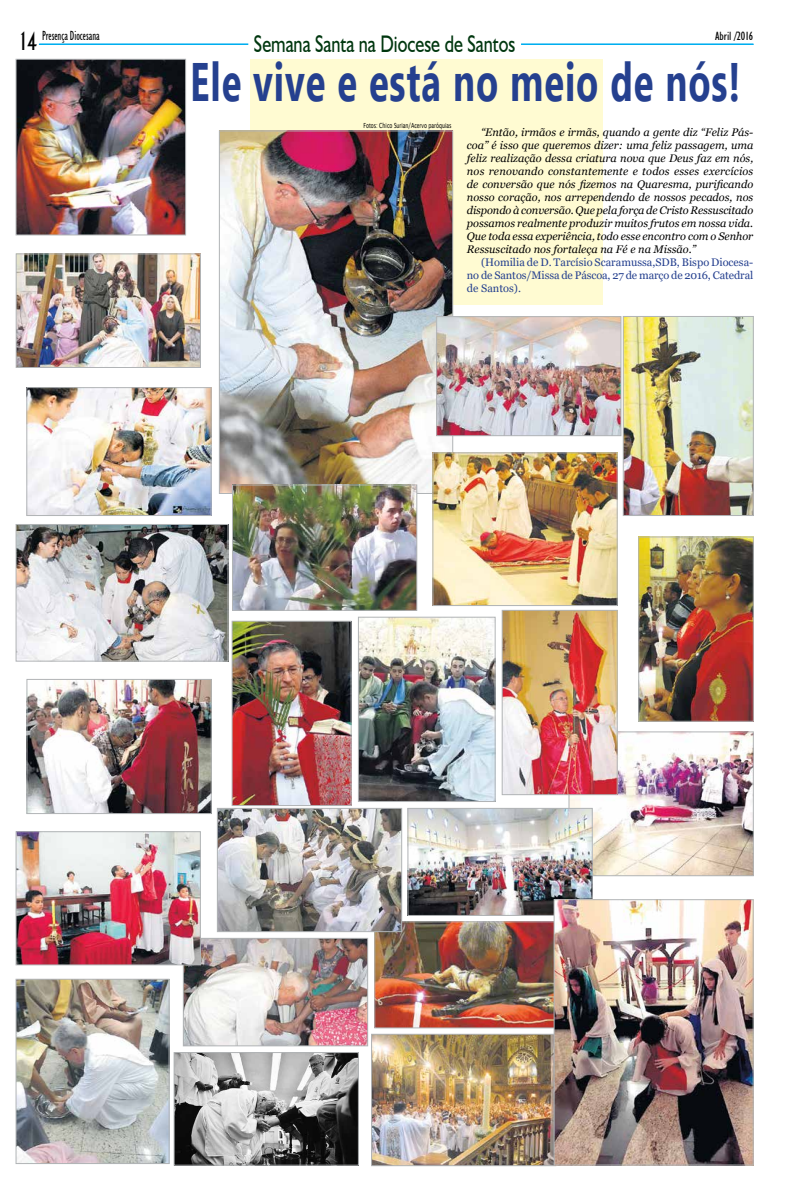
<style>
.page{position:relative;width:794px;height:1191px;background:#fff}
.page>*{position:absolute;margin:0;border:0;box-sizing:border-box;transform-origin:0 0}
.t1{font:700 54.1px "Ebrima";letter-spacing:.025em;color:#25408f;scale:.67 1}
.t2{font:24px "Humanist 521 BT";color:#00370f;scale:.76 1}
.t3{font:24px "Anastasia";color:#000}
.t4{font:condensed 13.3px "Humanist 521 BT";color:#000;scale:.78 1}
.t5{font:condensed 12px "Humanist 521 BT";color:#000}
.t6{font:italic 11px/13px "Georgia";color:#000;text-align:justify}
.t7{font:11px/13px "Georgia";letter-spacing:-.01em;color:#25408f;text-align:justify}
.t8{font:7px "Lucida Sans";color:#000;scale:.69 1}
</style>
<div class="page">
<svg style="left:39px;top:44px;width:714px;height:1px"></svg>
<div style="left:250px;top:59px;width:353px;height:245px;background:#fffbd2"></div>
<img style="left:571px;top:734px;width:180px;height:140px">
<div style="left:569px;top:732px;width:184px;height:144px;border:1px solid #b1b4b6"></div>
<div style="left:248px;top:34px;width:273px;height:20px;background:#fff"></div>
<img style="left:234px;top:623px;width:115px;height:180px">
<div style="left:232px;top:621px;width:119px;height:184px;border:1px solid #b1b4b6"></div>
<img style="left:221px;top:133px;width:230px;height:358px">
<img style="left:435px;top:455px;width:180px;height:148px">
<div style="left:433px;top:453px;width:184px;height:152px;border:1px solid #b1b4b6"></div>
<img style="left:18px;top:61px;width:166px;height:172px">
<div style="left:16px;top:59px;width:170px;height:176px;border:1px solid #b1b4b6"></div>
<img style="left:640px;top:539px;width:111px;height:180px">
<div style="left:638px;top:537px;width:115px;height:184px;border:1px solid #b1b4b6"></div>
<img style="left:504px;top:612px;width:111px;height:180px">
<div style="left:502px;top:610px;width:115px;height:184px;border:1px solid #b1b4b6"></div>
<img style="left:410px;top:810px;width:180px;height:103px">
<div style="left:408px;top:808px;width:184px;height:107px;border:1px solid #b1b4b6"></div>
<img style="left:234px;top:487px;width:181px;height:121px">
<div style="left:232px;top:485px;width:185px;height:125px;border:1px solid #b1b4b6"></div>
<img style="left:185px;top:940px;width:181px;height:104px">
<div style="left:183px;top:938px;width:185px;height:108px;border:1px solid #b1b4b6"></div>
<img style="left:360px;top:619px;width:133px;height:180px">
<div style="left:358px;top:617px;width:137px;height:184px;border:1px solid #b1b4b6"></div>
<img style="left:176px;top:1054px;width:180px;height:109px">
<div style="left:174px;top:1052px;width:184px;height:113px;border:1px solid #b1b4b6"></div>
<img style="left:18px;top:981px;width:149px;height:180px">
<div style="left:16px;top:979px;width:153px;height:184px;border:1px solid #b1b4b6"></div>
<img style="left:438px;top:318px;width:181px;height:116px">
<div style="left:436px;top:316px;width:185px;height:120px;border:1px solid #b1b4b6"></div>
<img style="left:18px;top:526px;width:208px;height:133px">
<div style="left:16px;top:524px;width:212px;height:137px;border:1px solid #b1b4b6"></div>
<img style="left:373px;top:1036px;width:181px;height:127px">
<div style="left:371px;top:1034px;width:185px;height:131px;border:1px solid #b1b4b6"></div>
<img style="left:29px;top:389px;width:180px;height:124px">
<div style="left:27px;top:387px;width:184px;height:128px;border:1px solid #b1b4b6"></div>
<img style="left:376px;top:923px;width:178px;height:103px">
<div style="left:374px;top:921px;width:185px;height:107px;border:1px solid #b1b4b6"></div>
<img style="left:219px;top:810px;width:181px;height:119px">
<div style="left:217px;top:808px;width:185px;height:123px;border:1px solid #b1b4b6"></div>
<img style="left:625px;top:318px;width:126px;height:195px">
<div style="left:623px;top:316px;width:130px;height:199px;border:1px solid #b1b4b6"></div>
<img style="left:18px;top:833px;width:180px;height:130px">
<div style="left:16px;top:831px;width:184px;height:134px;border:1px solid #b1b4b6"></div>
<img style="left:18px;top:256px;width:181px;height:109px">
<div style="left:16px;top:254px;width:185px;height:113px;border:1px solid #b1b4b6"></div>
<img style="left:29px;top:681px;width:180px;height:130px">
<div style="left:27px;top:679px;width:184px;height:134px;border:1px solid #b1b4b6"></div>
<img style="left:556px;top:901px;width:195px;height:262px">
<div style="left:554px;top:899px;width:199px;height:266px;border:1px solid #b1b4b6"></div>
<p class="t4" style="left:42px;top:28px;width:75px">Presença Diocesana</p>
<h2 class="t3" style="left:19px;top:28px;width:19px">14</h2>
<p class="t5" style="left:715px;top:29px;width:40px">Abril /2016</p>
<h2 class="t2" style="left:254px;top:29px;width:345px">Semana Santa na Diocese de Santos</h2>
<h1 class="t1" style="left:190px;top:41px;width:822px">Ele vive e está no meio de nós!</h1>
<p class="t6" style="left:467px;top:125px;width:288px;text-indent:14px">“Então, irmãos e irmãs, quando a gente diz “Feliz Pás&shy;coa” é isso que queremos dizer: uma feliz passagem, uma feliz realização dessa criatura nova que Deus faz em nós, nos renovando constantemente e todos esses exercícios de conversão que nós fizemos na Quaresma, purificando nosso coração, nos arrependendo de nossos pecados, nos dispondo à conversão. Que pela força de Cristo Ressuscitado possamos realmente produzir muitos frutos em nossa vida.<br>Que toda essa experiência, todo esse encontro com o Senhor Ressuscitado nos fortaleça na Fé e na Missão.”</p>
<p class="t7" style="left:467px;top:256px;width:288px;text-indent:14px">(Homilia de D. Tarcísio Scaramussa,SDB, Bispo Diocesa&shy;no de Santos/Missa de Páscoa, 27 de março de 2016, Catedral de Santos).</p>
<p class="t8" style="left:363px;top:121px;width:129px">Fotos: Chico Surian/Acervo paróquias</p>
</div>
